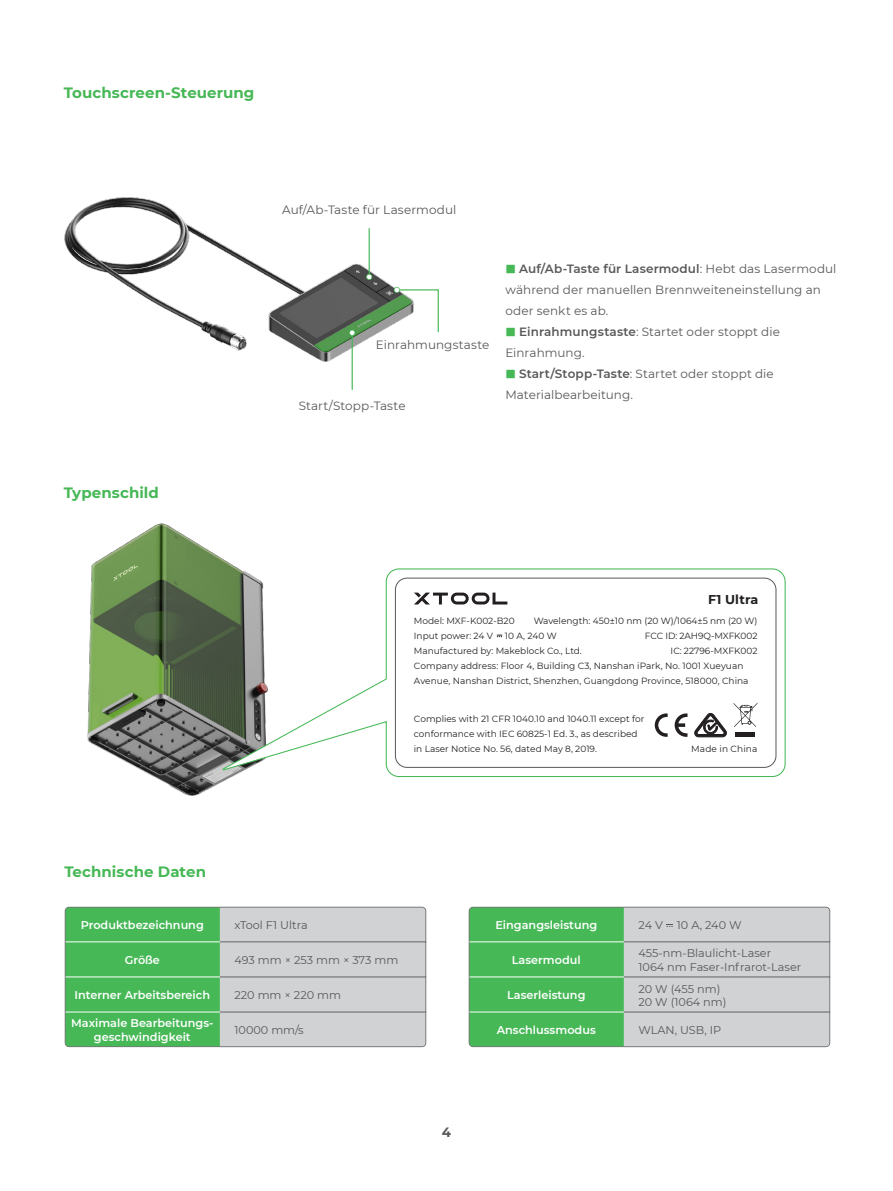
<style>
.page{position:relative;width:893px;height:1191px;background:#fff}
.page>*{position:absolute;margin:0;border:0;box-sizing:border-box;transform-origin:0 0}
.t1{font:700 15px "Montserrat";letter-spacing:.005em;color:#46b856}
.t2{font:700 13.5px "Montserrat";color:#57585a}
.t3{font:700 12.75px "Montserrat";color:#231f20}
.t4{font:12px/21px "Montserrat";letter-spacing:.005em;color:#57585a}
.t5{font:11.25px/13.5px "Montserrat";color:#57585a}
.t6{font:600 11.25px/13.5px "Montserrat";color:#fff;text-align:center}
.t7{font:9px/15px "Montserrat";color:#231f20}
.s1{font-family:"Source Han Sans CN";font-size:10.5px;color:#46b856}
.s2{font-weight:600}
</style>
<div class="page">
<svg style="left:65px;top:906px;width:361px;height:141px;background:#95c59e"></svg>
<hr style="left:220px;top:941px;width:206px;height:1px;background:#636366">
<hr style="left:220px;top:976px;width:206px;height:1px;background:#636366">
<hr style="left:220px;top:1011px;width:206px;height:1px;background:#636366">
<svg style="left:469px;top:906px;width:361px;height:141px;background:#95c59e"></svg>
<img style="left:87px;top:739px;width:145px;height:57px">
<img style="left:64px;top:197px;width:334px;height:193px">
<img style="left:314px;top:294px;width:84px;height:59px">
<hr style="left:352px;top:332px;width:1px;height:57px;background:#46b856">
<svg style="left:349px;top:330px;width:6px;height:6px"></svg>
<hr style="left:369px;top:228px;width:1px;height:49px;background:#46b856">
<svg style="left:366px;top:274px;width:6px;height:6px"></svg>
<svg style="left:394px;top:287px;width:45px;height:46px"></svg>
<svg style="left:222px;top:568px;width:564px;height:209px"></svg>
<img style="left:87px;top:523px;width:182px;height:216px">
<div style="left:395px;top:578px;width:381px;height:189px;background:#fff;border-radius:12px"></div>
<div style="left:395px;top:578px;width:381px;height:189px;border:1px solid #57585a;border-radius:12px"></div>
<svg style="left:654px;top:713px;width:14px;height:24px"></svg>
<svg style="left:674px;top:713px;width:13px;height:24px"></svg>
<hr style="left:735px;top:732px;width:20px;height:4px;background:#231f20">
<svg style="left:734px;top:703px;width:23px;height:24px"></svg>
<svg style="left:414px;top:592px;width:93px;height:12px"></svg>
<svg style="left:694px;top:713px;width:32px;height:24px"></svg>
<h1 class="t1" style="left:64px;top:82px;width:192px">Touchscreen-Steuerung</h1>
<h1 class="t1" style="left:64px;top:482px;width:96px">Typenschild</h1>
<h3 class="t4" style="left:282px;top:198px;width:176px">Auf/Ab-Taste für Lasermodul</h3>
<h3 class="t4" style="left:376px;top:333px;width:115px">Einrahmungstaste</h3>
<h3 class="t4" style="left:299px;top:394px;width:108px">Start/Stopp-Taste</h3>
<h3 class="t4" style="left:505px;top:258px;width:333px"><span class="s1">■</span> <span class="s2">Auf/Ab-Taste für Lasermodul</span>: Hebt das Lasermodul während der manuellen Brennweiteneinstellung an oder senkt es ab.</h3>
<h3 class="t4" style="left:505px;top:321px;width:276px"><span class="s1">■</span> <span class="s2">Einrahmungstaste</span>: Startet oder stoppt die<br>Einrahmung.</h3>
<h3 class="t4" style="left:505px;top:363px;width:270px"><span class="s1">■</span> <span class="s2">Start/Stopp-Taste</span>: Startet oder stoppt die<br>Materialbearbeitung.</h3>
<h3 class="t3" style="left:708px;top:590px;width:52px">F1 Ultra</h3>
<p class="t7" style="left:534px;top:613px;width:225px;text-align:right">Wavelength: 450±10 nm (20 W)/1064±5 nm (20 W)<br>FCC ID: 2AH9Q-MXFK002<br>IC: 22796-MXFK002</p>
<p class="t7" style="left:414px;top:613px;width:102px">Model: MXF-K002-B20<br>Input power: 24 V</p>
<p class="t7" style="left:414px;top:628px;width:336px;text-indent:91px">10 A, 240 W<br>Manufactured by: Makeblock Co., Ltd.<br>Company address: Floor 4, Building C3, Nanshan iPark, No. 1001 Xueyuan Avenue, Nanshan District, Shenzhen, Guangdong Province, 518000, China</p>
<p class="t7" style="left:414px;top:710px;width:232px">Complies with 21 CFR 1040.10 and 1040.11 except for conformance with IEC 60825-1 Ed. 3., as described in Laser Notice No. 56, dated May 8, 2019.</p>
<p class="t7" style="left:691px;top:740px;width:68px">Made in China</p>
<h1 class="t1" style="left:64px;top:860px;width:143px">Technische Daten</h1>
<p class="t6" style="left:81px;top:918px;width:125px">Produktbezeichnung</p>
<p class="t5" style="left:235px;top:918px;width:75px">xTool F1 Ultra</p>
<p class="t6" style="left:125px;top:953px;width:37px">Größe</p>
<p class="t5" style="left:235px;top:953px;width:165px">493 mm × 253 mm × 373 mm</p>
<p class="t6" style="left:75px;top:988px;width:137px">Interner Arbeitsbereich</p>
<p class="t5" style="left:235px;top:988px;width:108px">220 mm × 220 mm</p>
<p class="t5" style="left:235px;top:1023px;width:71px">10000 mm/s</p>
<p class="t6" style="left:71px;top:1016px;width:144px">Maximale Bearbeitungs&shy;geschwindigkeit</p>
<h2 class="t2" style="left:442px;top:1122px;width:11px">4</h2>
<p class="t6" style="left:495px;top:918px;width:103px">Eingangsleistung</p>
<p class="t5" style="left:638px;top:918px;width:105px">24 V 10 A, 240 W</p>
<p class="t5" style="left:638px;top:946px;width:164px">455-nm-Blaulicht-Laser<br>1064 nm Faser-Infrarot-Laser</p>
<p class="t6" style="left:512px;top:953px;width:70px">Lasermodul</p>
<p class="t5" style="left:638px;top:981px;width:89px">20 W (455 nm)<br>20 W (1064 nm)</p>
<p class="t6" style="left:507px;top:988px;width:80px">Laserleistung</p>
<p class="t6" style="left:497px;top:1022px;width:100px">Anschlussmodus</p>
<p class="t5" style="left:638px;top:1023px;width:84px">WLAN, USB, IP</p>
</div>
